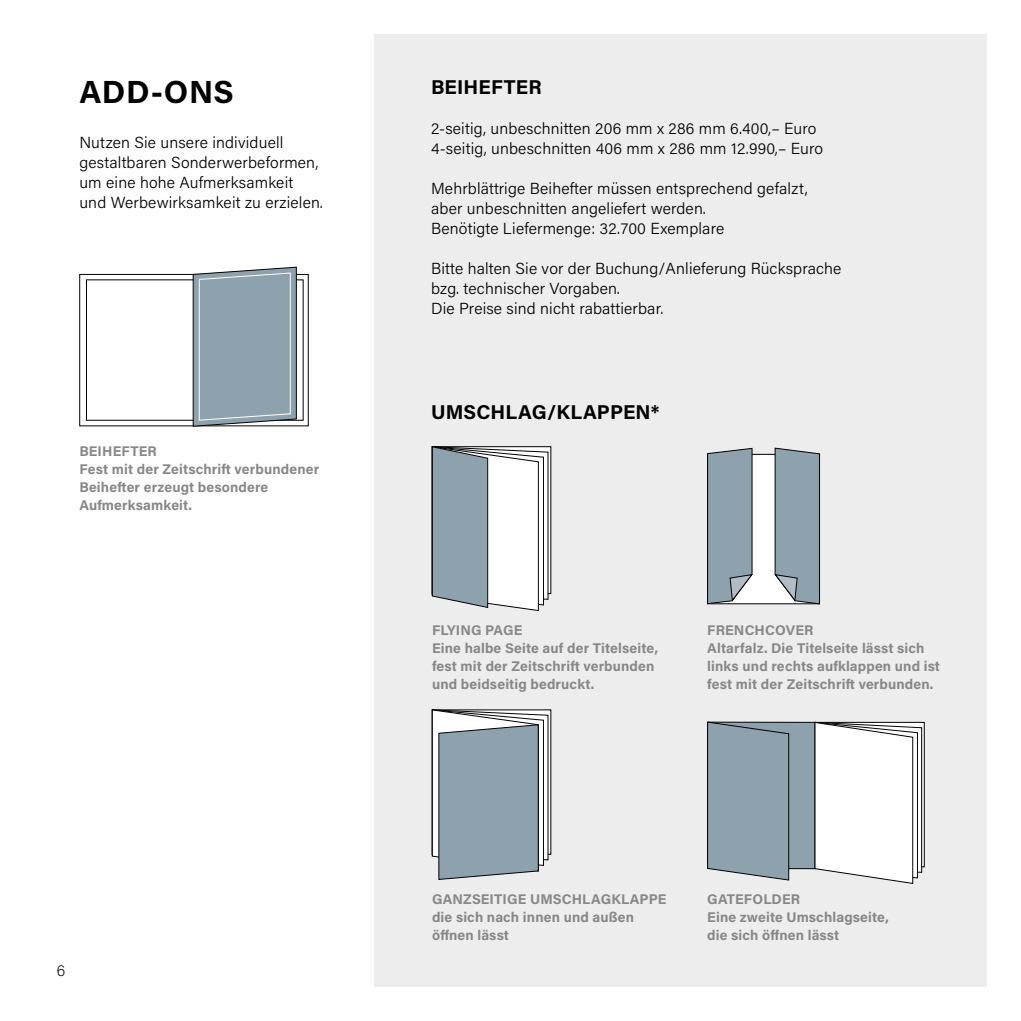
<style>
.page{position:relative;width:1021px;height:1021px;background:#fff}
.page>*{position:absolute;margin:0;border:0;box-sizing:border-box;transform-origin:0 0}
.t1{font:700 32px "Acumin Pro";letter-spacing:.015em;color:#000}
.t2{font:700 20px "Acumin Pro";letter-spacing:.005em;color:#000}
.t3{font:300 16px/20px "Acumin Pro";letter-spacing:.01em;color:#000}
.t4{font:200 16px "Acumin Pro";color:#000}
.t5{font:700 14px/18px "Acumin Pro";letter-spacing:.01em;color:#878787}
</style>
<div class="page">
<div style="left:374px;top:34px;width:612px;height:952px;background:#ededed"></div>
<div style="left:79px;top:274px;width:229px;height:152px;border:1px solid #000"></div>
<svg style="left:192px;top:266px;width:105px;height:161px;background:#91a3ad"></svg>
<svg style="left:432px;top:446px;width:116px;height:166px;background:#c0c8cd"></svg>
<svg style="left:432px;top:709px;width:116px;height:171px;background:#9cabb3"></svg>
<svg style="left:814px;top:721px;width:108px;height:163px;background:#f0f0f0"></svg>
<div style="left:707px;top:722px;width:107px;height:146px;background:#8ea2ad"></div>
<div style="left:707px;top:721px;width:108px;height:148px;border:1px solid #000"></div>
<svg style="left:707px;top:721px;width:82px;height:159px"></svg>
<div style="left:707px;top:454px;width:112px;height:149px;background:#fff"></div>
<svg style="left:707px;top:447px;width:45px;height:157px;background:#8e9fa9"></svg>
<svg style="left:774px;top:447px;width:46px;height:157px;background:#8e9fa9"></svg>
<h1 class="t1" style="left:79px;top:69px;width:156px">ADD-ONS</h1>
<p class="t3" style="left:79px;top:132px;width:245px">Nutzen Sie unsere individuell gestaltbaren Sonderwerbeformen, um eine hohe Aufmerksamkeit und Werbewirksamkeit zu erzielen.</p>
<p class="t5" style="left:79px;top:441px;width:241px">BEIHEFTER<br>Fest mit der Zeitschrift verbundener<br>Beihefter erzeugt besondere<br>Aufmerksamkeit.</p>
<p class="t4" style="left:57px;top:959px;width:10px">6</p>
<p class="t2" style="left:431px;top:73px;width:112px">BEIHEFTER</p>
<p class="t3" style="left:431px;top:118px;width:393px">2-seitig, unbeschnitten 206 mm x 286 mm 6.400,– Euro<br>4-seitig, unbeschnitten 406 mm x 286 mm 12.990,– Euro</p>
<p class="t3" style="left:431px;top:178px;width:378px">Mehrblättrige Beihefter müssen entsprechend gefalzt, aber unbeschnitten angeliefert werden.<br>Benötigte Liefermenge: 32.700 Exemplare</p>
<p class="t3" style="left:431px;top:258px;width:412px">Bitte halten Sie vor der Buchung/Anlieferung Rücksprache bzg. technischer Vorgaben.<br>Die Preise sind nicht rabattierbar.</p>
<p class="t2" style="left:431px;top:398px;width:230px">UMSCHLAG/KLAPPEN*</p>
<p class="t5" style="left:432px;top:620px;width:228px">FLYING PAGE<br>Eine halbe Seite auf der Titelseite, fest mit der Zeitschrift verbunden und beidseitig bedruckt.</p>
<p class="t5" style="left:707px;top:620px;width:234px">FRENCHCOVER<br>Altarfalz. Die Titelseite lässt sich links und rechts aufklappen und ist fest mit der Zeitschrift verbunden.</p>
<p class="t5" style="left:432px;top:889px;width:236px">GANZSEITIGE UMSCHLAGKLAPPE die sich nach innen und außen öffnen lässt</p>
<p class="t5" style="left:707px;top:889px;width:183px">GATEFOLDER<br>Eine zweite Umschlagseite, die sich öffnen lässt</p>
</div>
